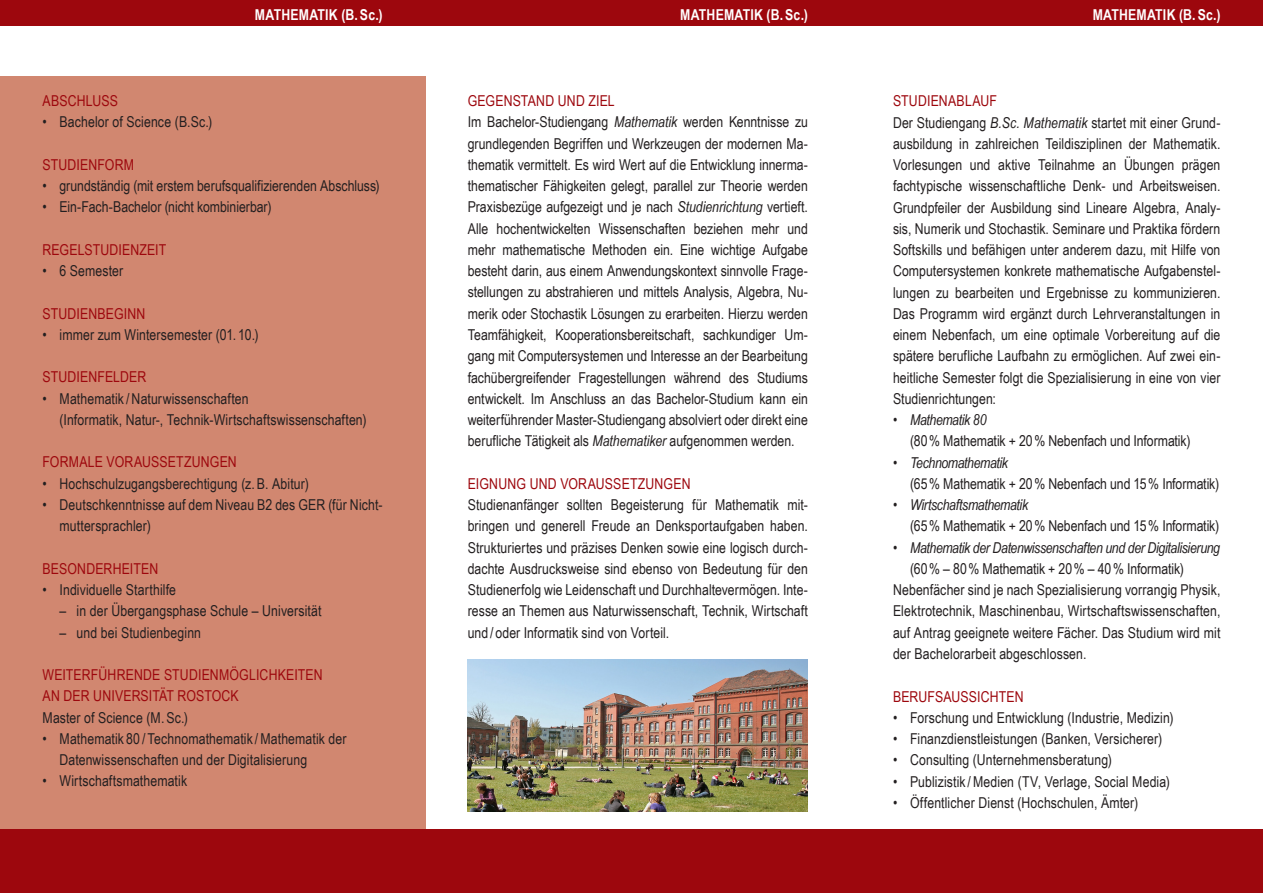
<style>
.page{position:relative;width:1263px;height:893px;background:#fff}
.page>*{position:absolute;margin:0;border:0;box-sizing:border-box;transform-origin:0 0}
.t1{font:15px/21.3px "Arial Narrow";color:#231f20}
.t2{font:15px/21.3px "Arial Narrow";letter-spacing:.01em;color:#9d070d}
.t3{font:italic 15px "Arial Narrow";letter-spacing:-.025em;color:#231f20}
.t4{font:700 15px "Arial Narrow";letter-spacing:.01em;color:#fff}
.s1{color:#9d070d}
.s2{font-style:italic}
</style>
<div class="page">
<div style="left:0;top:0;width:1263px;height:26px;background:#9d070d"></div>
<div style="left:0;top:829px;width:1263px;height:64px;background:#9d070d"></div>
<div style="left:0;top:77px;width:426px;height:752px;background:#d18770"></div>
<img style="left:468px;top:659px;width:340px;height:153px">
<p class="t4" style="left:255px;top:3px;width:129px">MATHEMATIK (B.Sc.)</p>
<p class="t4" style="left:680px;top:3px;width:129px">MATHEMATIK (B.Sc.)</p>
<p class="t4" style="left:1093px;top:3px;width:129px">MATHEMATIK (B.Sc.)</p>
<p class="t2" style="left:43px;top:90px;width:77px">ABSCHLUSS</p>
<p class="t1" style="left:43px;top:111px;width:171px">• Bachelor of Science (B.Sc.)</p>
<p class="t2" style="left:43px;top:153px;width:93px">STUDIENFORM</p>
<p class="t1" style="left:43px;top:175px;width:339px">• grundständig (mit erstem berufsqualifizierenden Abschluss)</p>
<p class="t1" style="left:43px;top:196px;width:231px">• Ein-Fach-Bachelor (nicht kombinierbar)</p>
<p class="t2" style="left:43px;top:238px;width:125px">REGELSTUDIENZEIT</p>
<p class="t1" style="left:43px;top:260px;width:82px">• 6 Semester</p>
<p class="t2" style="left:43px;top:302px;width:104px">STUDIENBEGINN</p>
<p class="t1" style="left:43px;top:323px;width:218px">• immer zum Wintersemester (01. 10.)</p>
<p class="t2" style="left:43px;top:366px;width:105px">STUDIENFELDER</p>
<p class="t1" style="left:60px;top:387px;width:308px;text-indent:-17px">• Mathematik /Naturwissenschaften<br>(Informatik, Natur-, Technik-Wirtschaftswissenschaften)</p>
<p class="t2" style="left:43px;top:451px;width:196px">FORMALE VORAUSSETZUNGEN</p>
<p class="t1" style="left:43px;top:472px;width:268px">• Hochschulzugangsberechtigung (z.B. Abitur)</p>
<p class="t1" style="left:60px;top:493px;width:325px;text-indent:-17px">• Deutschkenntnisse auf dem Niveau B2 des GER (für Nicht&shy;muttersprachler)</p>
<p class="t2" style="left:43px;top:557px;width:117px">BESONDERHEITEN</p>
<p class="t1" style="left:43px;top:579px;width:135px">• Individuelle Starthilfe</p>
<p class="t1" style="left:60px;top:600px;width:263px">– in der Übergangsphase Schule – Universität</p>
<p class="t1" style="left:60px;top:621px;width:143px">– und bei Studienbeginn</p>
<p class="t2" style="left:43px;top:664px;width:282px">WEITERFÜHRENDE STUDIENMÖGLICHKEITEN<br>AN DER UNIVERSITÄT ROSTOCK</p>
<p class="t1" style="left:43px;top:706px;width:147px">Master of Science (M.Sc.)</p>
<p class="t1" style="left:60px;top:727px;width:288px;text-indent:-17px">• Mathematik 80 / Technomathematik /Mathematik der<br>Datenwissenschaften und der Digitalisierung</p>
<p class="t1" style="left:43px;top:770px;width:146px">• Wirtschaftsmathematik</p>
<p class="t1" style="left:468px;top:90px;width:342px"><span class="s1">GEGENSTAND UND ZIEL<br></span>Im Bachelor-Studiengang <span class="s2">Mathematik</span> werden Kenntnisse zu grundlegenden Begriffen und Werkzeugen der modernen Ma&shy;thematik vermittelt. Es wird Wert auf die Entwicklung innerma&shy;thematischer Fähigkeiten gelegt, parallel zur Theorie werden Praxisbezüge aufgezeigt und je nach <span class="s2">Studienrichtung</span> vertieft.<br>Alle hochentwickelten Wissenschaften beziehen mehr und mehr mathematische Methoden ein. Eine wichtige Aufgabe besteht darin, aus einem Anwendungskontext sinnvolle Frage&shy;stellungen zu abstrahieren und mittels Analysis, Algebra, Nu&shy;merik oder Stochastik Lösungen zu erarbeiten. Hierzu werden Teamfähigkeit, Kooperationsbereitschaft, sachkundiger Um&shy;gang mit Computersystemen und Interesse an der Bearbeitung fachübergreifender Fragestellungen während des Studiums entwickelt. Im Anschluss an das Bachelor-Studium kann ein weiterführender Master-Studiengang absolviert oder direkt eine berufliche Tätigkeit als <span class="s2">Mathematiker</span> aufgenommen werden.</p>
<p class="t2" style="left:468px;top:472px;width:224px">EIGNUNG UND VORAUSSETZUNGEN</p>
<p class="t1" style="left:468px;top:494px;width:342px;text-align:justify">Studienanfänger sollten Begeisterung für Mathematik mit&shy;bringen und generell Freude an Denksportaufgaben haben.<br>Strukturiertes und präzises Denken sowie eine logisch durch&shy;dachte Ausdrucksweise sind ebenso von Bedeutung für den Studienerfolg wie Leidenschaft und Durchhaltevermögen. Inte&shy;resse an Themen aus Naturwissenschaft, Technik, Wirtschaft und / oder Informatik sind von Vorteil.</p>
<p class="t1" style="left:893px;top:90px;width:329px"><span class="s1">STUDIENABLAUF<br></span>Der Studiengang <span class="s2">B.Sc. Mathematik</span> startet mit einer Grund&shy;ausbildung in zahlreichen Teildisziplinen der Mathematik.<br>Vorlesungen und aktive Teilnahme an Übungen prägen fachtypische wissenschaftliche Denk- und Arbeitsweisen.<br>Grundpfeiler der Ausbildung sind Lineare Algebra, Analy&shy;sis, Numerik und Stochastik. Seminare und Praktika fördern Softskills und befähigen unter anderem dazu, mit Hilfe von Computersystemen konkrete mathematische Aufgabenstel&shy;lungen zu bearbeiten und Ergebnisse zu kommunizieren.<br>Das Programm wird ergänzt durch Lehrveranstaltungen in einem Nebenfach, um eine optimale Vorbereitung auf die spätere berufliche Laufbahn zu ermöglichen. Auf zwei ein&shy;heitliche Semester folgt die Spezialisierung in eine von vier Studienrichtungen:</p>
<p class="t3" style="left:893px;top:409px;width:95px">• Mathematik 80</p>
<p class="t1" style="left:910px;top:430px;width:282px">(80% Mathematik + 20% Nebenfach und Informatik)</p>
<p class="t3" style="left:893px;top:452px;width:117px">• Technomathematik</p>
<p class="t1" style="left:910px;top:472px;width:311px">(65% Mathematik + 20% Nebenfach und 15% Informatik)</p>
<p class="t3" style="left:893px;top:494px;width:137px">• Wirtschaftsmathematik</p>
<p class="t1" style="left:910px;top:515px;width:311px">(65% Mathematik + 20% Nebenfach und 15% Informatik)</p>
<p class="t3" style="left:893px;top:537px;width:329px">• Mathematik der Datenwissenschaften und der Digitalisierung</p>
<p class="t1" style="left:893px;top:557px;width:329px;text-indent:17px">(60% – 80% Mathematik + 20% – 40% Informatik)<br>Nebenfächer sind je nach Spezialisierung vorrangig Physik, Elektrotechnik, Maschinenbau, Wirtschaftswissenschaften, auf Antrag geeignete weitere Fächer. Das Studium wird mit der Bachelorarbeit abgeschlossen.</p>
<p class="t2" style="left:893px;top:685px;width:132px">BERUFSAUSSICHTEN</p>
<p class="t1" style="left:893px;top:706px;width:282px">• Forschung und Entwicklung (Industrie, Medizin)</p>
<p class="t1" style="left:893px;top:727px;width:271px">• Finanzdienstleistungen (Banken, Versicherer)</p>
<p class="t1" style="left:893px;top:749px;width:220px">• Consulting (Unternehmensberatung)</p>
<p class="t1" style="left:893px;top:770px;width:278px">• Publizistik /Medien (TV, Verlage, Social Media)</p>
<p class="t1" style="left:893px;top:791px;width:247px">• Öffentlicher Dienst (Hochschulen, Ämter)</p>
</div>
